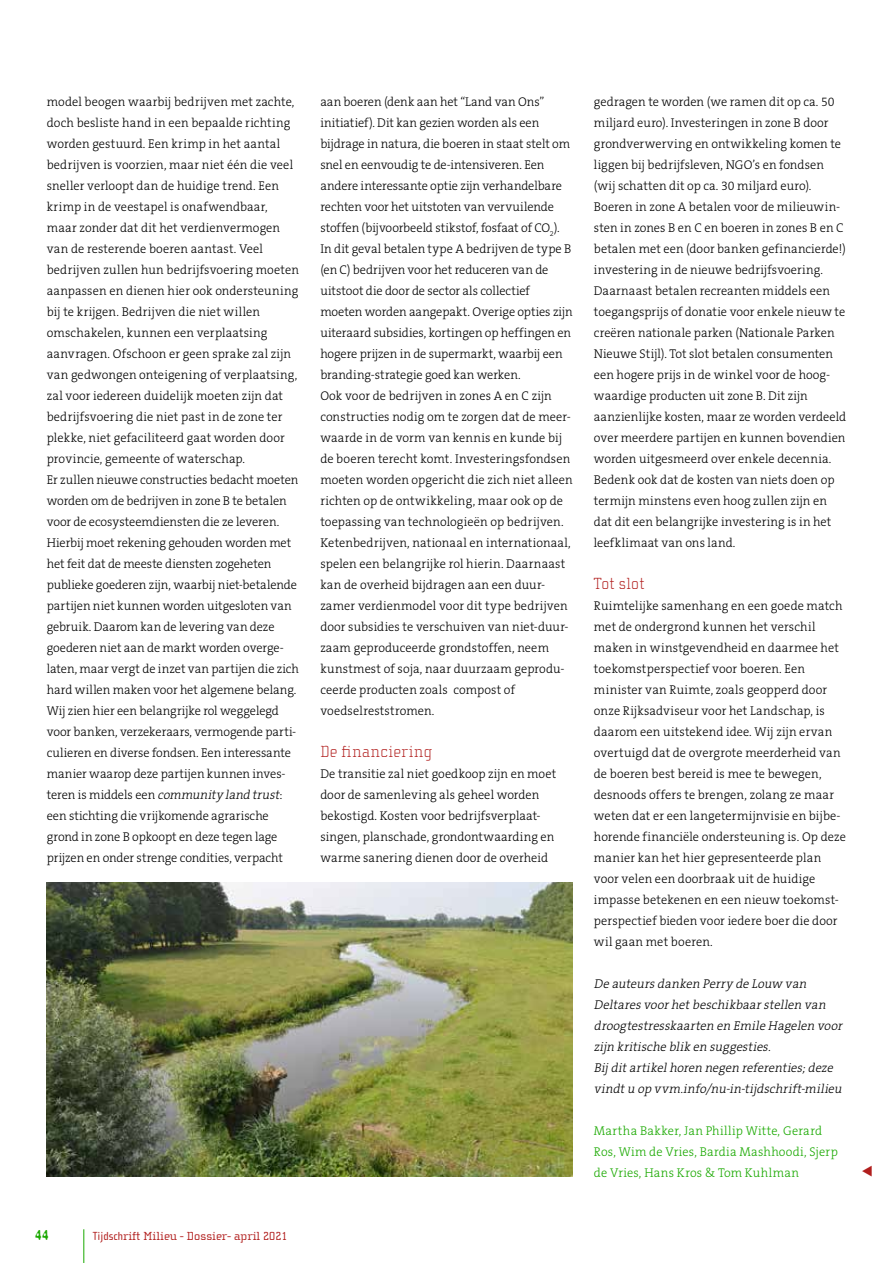
<style>
.page{position:relative;width:893px;height:1263px;background:#fff}
.page>*{position:absolute;margin:0;border:0;box-sizing:border-box;transform-origin:0 0}
.t1{font:100 16.5px "Cholla Slab OT";letter-spacing:.02em;color:#b11e1d}
.t2{font:100 13.5px "Washout";color:#1aa900}
.t3{font:300 12.75px/21px "The Serif B3";color:#000}
.t4{font:italic 300 12.75px/21px "The Serif B3";color:#000}
.t5{font:300 12.75px/21px "The Serif B3";letter-spacing:.015em;color:#1aa900}
.t6{font:12px "Cholla Slab OT";color:#b11e1d}
.s1{font-style:italic}
.s2{font-family:"Cholla Sans OT"}
</style>
<div class="page">
<hr style="left:83px;top:1229px;width:1px;height:34px;background:#1aa900">
<img style="left:47px;top:883px;width:526px;height:294px">
<p class="t3" style="left:47px;top:91px;width:254px">model beogen waarbij bedrijven met zachte, doch besliste hand in een bepaalde richting worden gestuurd. Een krimp in het aantal bedrijven is voorzien, maar niet één die veel sneller verloopt dan de huidige trend. Een krimp in de veestapel is onafwendbaar, maar zonder dat dit het verdienvermogen van de resterende boeren aantast. Veel bedrijven zullen hun bedrijfsvoering moeten aanpassen en dienen hier ook ondersteuning bij te krijgen. Bedrijven die niet willen omschakelen, kunnen een verplaatsing aanvragen. Ofschoon er geen sprake zal zijn van gedwongen onteigening of verplaatsing, zal voor iedereen duidelijk moeten zijn dat bedrijfsvoering die niet past in de zone ter plekke, niet gefaciliteerd gaat worden door provincie, gemeente of waterschap.<br>Er zullen nieuwe constructies bedacht moeten worden om de bedrijven in zone B te betalen voor de ecosysteemdiensten die ze leveren.<br>Hierbij moet rekening gehouden worden met het feit dat de meeste diensten zogeheten publieke goederen zijn, waarbij niet-betalende partijen niet kunnen worden uitgesloten van gebruik. Daarom kan de levering van deze goederen niet aan de markt worden overge&shy;laten, maar vergt de inzet van partijen die zich hard willen maken voor het algemene belang.<br>Wij zien hier een belangrijke rol weggelegd voor banken, verzekeraars, vermogende parti&shy;culieren en diverse fondsen. Een interessante manier waarop deze partijen kunnen inves-<br>t e r e n i s m i d d e l s e e n <span class="s1">community land trust</span>: een stichting die vrijkomende agrarische grond in zone B opkoopt en deze tegen lage prijzen en onder strenge condities, verpacht</p>
<p class="t3" style="left:320px;top:91px;width:254px">aan boeren (denk aan het “Land van Ons” initiatief). Dit kan gezien worden als een bijdrage in natura, die boeren in staat stelt om snel en eenvoudig te de-intensiveren. Een andere interessante optie zijn verhandelbare rechten voor het uitstoten van vervuilende stoffen (bijvoorbeeld stikstof, fosfaat of CO<sub>2</sub>).<br>In dit geval betalen type A bedrijven de type B (en C) bedrijven voor het reduceren van de uitstoot die door de sector als collectief moeten worden aangepakt. Overige opties zijn uiteraard subsidies, kortingen op heffingen en hogere prijzen in de supermarkt, waarbij een branding-strategie goed kan werken.<br>Ook voor de bedrijven in zones A en C zijn constructies nodig om te zorgen dat de meer&shy;waarde in de vorm van kennis en kunde bij de boeren terecht komt. Investeringsfondsen moeten worden opgericht die zich niet alleen richten op de ontwikkeling, maar ook op de toepassing van technologieën op bedrijven.<br>Ketenbedrijven, nationaal en internationaal, spelen een belangrijke rol hierin. Daarnaast kan de overheid bijdragen aan een duur&shy;zamer verdienmodel voor dit type bedrijven door subsidies te verschuiven van niet-duur&shy;zaam geproduceerde grondstoffen, neem kunstmest of soja, naar duurzaam geprodu&shy;ceerde producten zoals compost of voedselreststromen.</p>
<p class="t1" style="left:320px;top:742px;width:113px">De financiering</p>
<p class="t3" style="left:320px;top:763px;width:237px">De transitie zal niet goedkoop zijn en moet door de samenleving als geheel worden bekostigd. Kosten voor bedrijfsverplaat&shy;singen, planschade, grondontwaarding en warme sanering dienen door de overheid</p>
<p class="t2" style="left:35px;top:1229px;width:15px">44</p>
<p class="t6" style="left:93px;top:1229px;width:196px"><span class="s2">Tijdsch</span>rift Milieu - Dossier- april 2021</p>
<p class="t3" style="left:594px;top:91px;width:254px">gedragen te worden (we ramen dit op ca. 50 miljard euro). Investeringen in zone B door grondverwerving en ontwikkeling komen te liggen bij bedrijfsleven, NGO’s en fondsen (wij schatten dit op ca. 30 miljard euro).<br>Boeren in zone A betalen voor de milieuwin&shy;sten in zones B en C en boeren in zones B en C betalen met een (door banken gefinancierde!) investering in de nieuwe bedrijfsvoering.<br>Daarnaast betalen recreanten middels een toegangsprijs of donatie voor enkele nieuw te creëren nationale parken (Nationale Parken Nieuwe Stijl). Tot slot betalen consumenten een hogere prijs in de winkel voor de hoog&shy;waardige producten uit zone B. Dit zijn aanzienlijke kosten, maar ze worden verdeeld over meerdere partijen en kunnen bovendien worden uitgesmeerd over enkele decennia.<br>Bedenk ook dat de kosten van niets doen op termijn minstens even hoog zullen zijn en dat dit een belangrijke investering is in het leefklimaat van ons land.</p>
<p class="t1" style="left:594px;top:574px;width:52px">Tot slot</p>
<p class="t3" style="left:594px;top:595px;width:254px">Ruimtelijke samenhang en een goede match met de ondergrond kunnen het verschil maken in winstgevendheid en daarmee het toekomstperspectief voor boeren. Een minister van Ruimte, zoals geopperd door onze Rijksadviseur voor het Landschap, is daarom een uitstekend idee. Wij zijn ervan overtuigd dat de overgrote meerderheid van de boeren best bereid is mee te bewegen, desnoods offers te brengen, zolang ze maar weten dat er een langetermijnvisie en bijbe&shy;horende financiële ondersteuning is. Op deze manier kan het hier gepresenteerde plan voor velen een doorbraak uit de huidige impasse betekenen en een nieuw toekomst&shy;perspectief bieden voor iedere boer die door wil gaan met boeren.</p>
<p class="t4" style="left:594px;top:973px;width:252px">De auteurs danken Perry de Louw van Deltares voor hetbeschikbaar stellen van droogtestresskaarten en Emile Hagelen voor zijn kritische blik en suggesties.<br>Bij ditartikelhoren negen referenties;deze vindtu op vvm.info/nu-in-tijdschrift-milieu</p>
<p class="t5" style="left:594px;top:1120px;width:245px">Martha Bakker, Jan Phillip Witte, Gerard<br>Ros, Wim de Vries, Bardia Mashhoodi, Sjerp de Vries, Hans Kros &amp; Tom Kuhlman</p>
</div>
